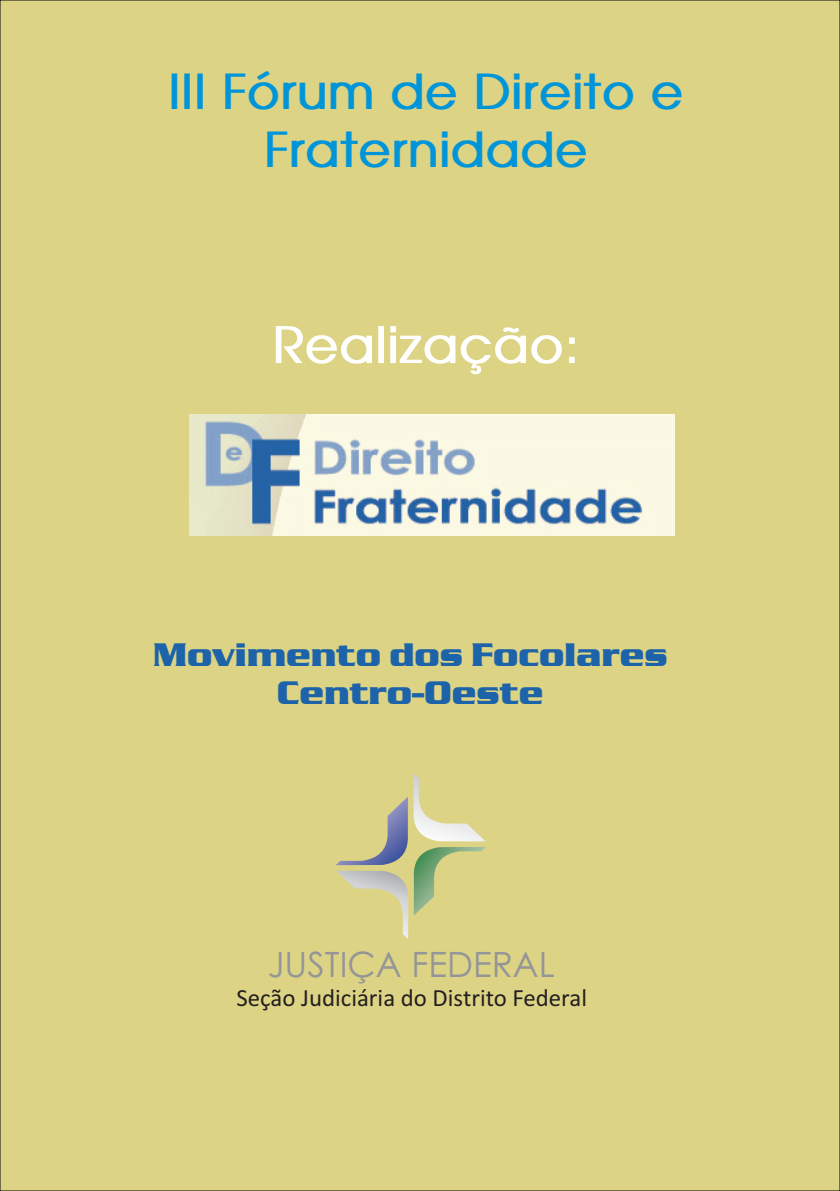
<style>
.page{position:relative;width:840px;height:1191px;background:#fff}
.page>*{position:absolute;margin:0;border:0;box-sizing:border-box;transform-origin:0 0}
.t1{font:700 50px "Avant Garde";color:#fff}
.t2{font:700 48px/58.2px "Avant Garde";color:#0095d9;text-align:center}
.t3{font:34.8px "Century Gothic";color:#939598}
.t4{font:700 34px/38.2px "Serpentine D";color:#1c63a9;text-align:center}
.t5{font:24.8px "Calibri";color:#231f20}
</style>
<div class="page">
<div style="left:0;top:0;width:839px;height:1191px;background:#dcd384"></div>
<img style="left:190px;top:414px;width:484px;height:122px">
<svg style="left:335px;top:773px;width:150px;height:166px;background:#cfcb8f"></svg>
<h2 class="t2" style="left:168px;top:67px;width:516px">III Fórum de Direito e<br>Fraternidade</h2>
<h1 class="t1" style="left:272px;top:325px;width:309px">Realização:</h1>
<p class="t4" style="left:153px;top:636px;width:515px">Movimento dos Focolares<br>Centro-Oeste</p>
<p class="t3" style="left:267px;top:950px;width:288px">JUSTIÇA FEDERAL</p>
<p class="t5" style="left:236px;top:987px;width:352px">Seção Judiciária do Distrito Federal</p>
</div>
